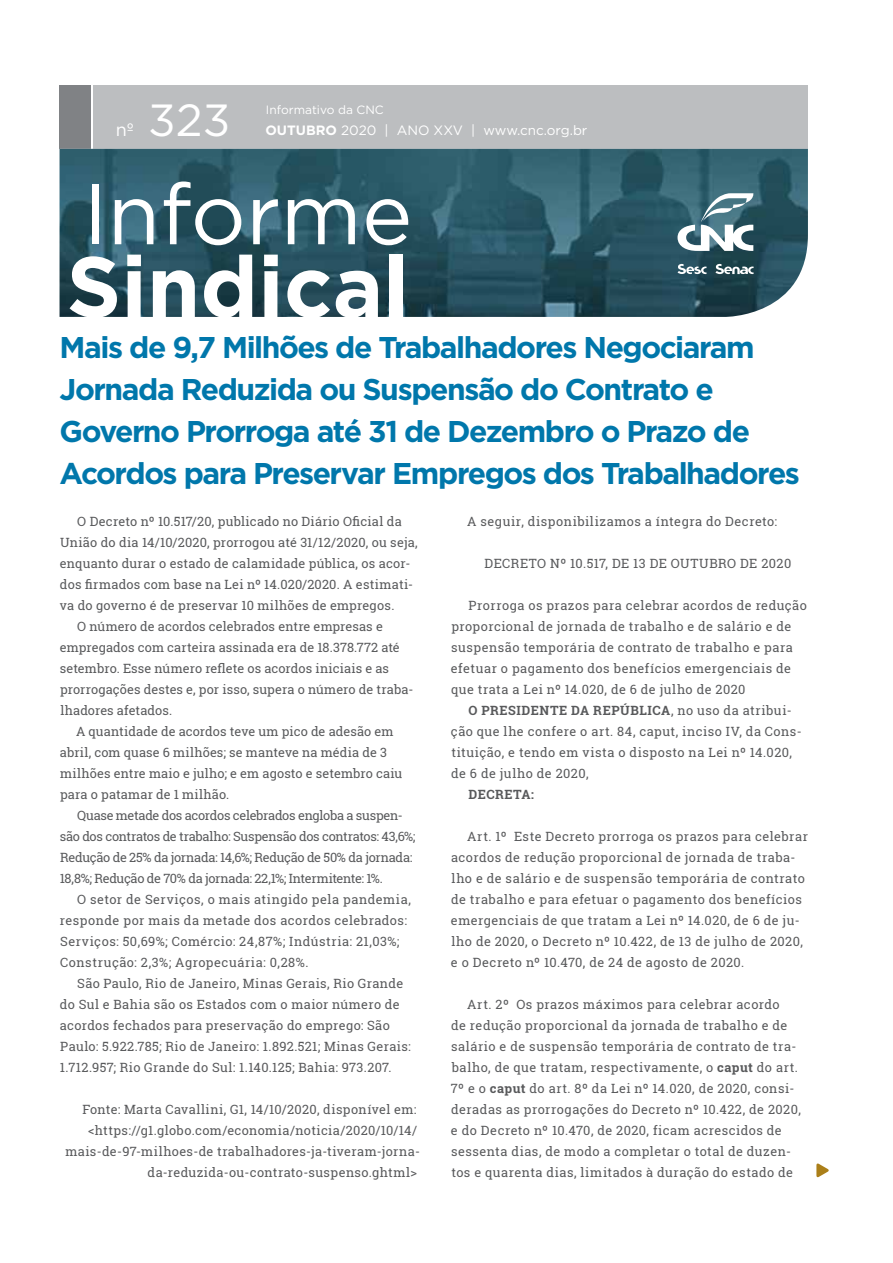
<style>
.page{position:relative;width:893px;height:1263px;background:#fff}
.page>*{position:absolute;margin:0;border:0;box-sizing:border-box;transform-origin:0 0}
.t1{font:700 85.5px "Gotham";color:#fff}
.t2{font:85.5px "Gotham";color:#fff}
.t3{font:45px "Gotham";color:#fff}
.t4{font:700 30px/42px "Gotham";letter-spacing:-.05em;color:#0077ab}
.t5{font:18px "Gotham";color:#fff}
.t6{font:13.5px "Gotham";color:#fff}
.t7{font:12.75px/21px "Roboto Slab";letter-spacing:.03em;color:#58595b}
.t8{font:12.75px "Roboto Slab";letter-spacing:.005em;color:#58595b}
.t9{font:12.75px "Roboto Slab";letter-spacing:-.02em;color:#58595b}
.t10{font:12.75px "Roboto Slab";letter-spacing:.01em;color:#58595b}
.t11{font:12.75px "Roboto Slab";letter-spacing:-.025em;color:#58595b}
.t12{font:700 12.75px "Roboto Slab";letter-spacing:.04em;color:#58595b}
.t13{font:12px "Gotham";color:#fff}
.s1{font-weight:700}
</style>
<div class="page">
<div style="left:94px;top:85px;width:714px;height:64px;background:#bcbec0"></div>
<div style="left:60px;top:85px;width:31px;height:64px;background:#808285"></div>
<img style="left:60px;top:149px;width:748px;height:168px">
<svg style="left:816px;top:1163px;width:13px;height:14px"></svg>
<svg style="left:677px;top:193px;width:77px;height:58px"></svg>
<svg style="left:677px;top:264px;width:29px;height:10px"></svg>
<svg style="left:715px;top:264px;width:39px;height:10px"></svg>
<h3 class="t5" style="left:116px;top:118px;width:20px">nº</h3>
<h2 class="t3" style="left:148px;top:91px;width:84px">323</h2>
<p class="t13" style="left:266px;top:102px;width:119px">Informativo da CNC</p>
<p class="t6" style="left:265px;top:121px;width:323px"><span class="s1">OUTUBRO</span> 2020 | ANO XXV | www.cnc.org.br</p>
<h1 class="t2" style="left:83px;top:159px;width:331px">Informe</h1>
<h1 class="t1" style="left:66px;top:230px;width:344px">Sindical</h1>
<h3 class="t4" style="left:60px;top:326px;width:742px">Mais de 9,7 Milhões de Trabalhadores Negociaram Jornada Reduzida ou Suspensão do Contrato e Governo Prorroga até 31 de Dezembro o Prazo de Acordos para Preservar Empregos dos Trabalhadores</h3>
<p class="t7" style="left:77px;top:511px;width:326px">O Decreto nº 10.517/20, publicado no Diário Oficial da</p>
<p class="t7" style="left:60px;top:532px;width:359px">União do dia 14/10/2020, prorrogou até 31/12/2020, ou seja,</p>
<p class="t7" style="left:60px;top:553px;width:352px">enquanto durar o estado de calamidade pública, os acor-</p>
<p class="t7" style="left:60px;top:574px;width:355px">dos firmados com base na Lei nº 14.020/2020. A estimati-</p>
<p class="t7" style="left:60px;top:595px;width:336px">va do governo é de preservar 10 milhões de empregos.</p>
<p class="t8" style="left:77px;top:618px;width:307px">O número de acordos celebrados entre empresas e</p>
<p class="t10" style="left:60px;top:639px;width:342px">empregados com carteira assinada era de 18.378.772 até</p>
<p class="t8" style="left:60px;top:660px;width:331px">setembro. Esse número reflete os acordos iniciais e as</p>
<p class="t8" style="left:60px;top:681px;width:355px">prorrogações destes e, por isso, supera o número de traba-</p>
<p class="t8" style="left:60px;top:702px;width:113px">lhadores afetados.</p>
<p class="t8" style="left:76px;top:723px;width:319px">A quantidade de acordos teve um pico de adesão em</p>
<p class="t10" style="left:60px;top:744px;width:329px">abril, com quase 6 milhões; se manteve na média de 3</p>
<p class="t10" style="left:60px;top:765px;width:344px">milhões entre maio e julho; e em agosto e setembro caiu</p>
<p class="t7" style="left:60px;top:784px;width:171px">para o patamar de 1 milhão.</p>
<p class="t9" style="left:77px;top:807px;width:327px">Quase metade dos acordos celebrados engloba a suspen-</p>
<p class="t9" style="left:60px;top:828px;width:357px">são dos contratos de trabalho: Suspensão dos contratos: 43,6%;</p>
<p class="t9" style="left:60px;top:849px;width:353px">Redução de 25% da jornada: 14,6%; Redução de 50% da jornada:</p>
<p class="t11" style="left:60px;top:870px;width:325px">18,8%; Redução de 70% da jornada: 22,1%; Intermitente: 1%.</p>
<p class="t7" style="left:77px;top:889px;width:335px">O setor de Serviços, o mais atingido pela pandemia,</p>
<p class="t7" style="left:60px;top:910px;width:349px">responde por mais da metade dos acordos celebrados:</p>
<p class="t7" style="left:60px;top:931px;width:341px">Serviços: 50,69%; Comércio: 24,87%; Indústria: 21,03%;</p>
<p class="t7" style="left:60px;top:952px;width:250px">Construção: 2,3%; Agropecuária: 0,28%.</p>
<p class="t7" style="left:77px;top:973px;width:327px">São Paulo, Rio de Janeiro, Minas Gerais, Rio Grande</p>
<p class="t7" style="left:60px;top:994px;width:341px">do Sul e Bahia são os Estados com o maior número de</p>
<p class="t7" style="left:60px;top:1015px;width:331px">acordos fechados para preservação do emprego: São</p>
<p class="t7" style="left:60px;top:1036px;width:352px">Paulo: 5.922.785; Rio de Janeiro: 1.892.521; Minas Gerais:</p>
<p class="t7" style="left:60px;top:1057px;width:333px">1.712.957; Rio Grande do Sul: 1.140.125; Bahia: 973.207.</p>
<p class="t7" style="left:65px;top:1099px;width:356px;text-align:right">Fonte: Marta Cavallini, G1, 14/10/2020, disponível em: &lt;https://g1.globo.com/economia/noticia/2020/10/14/ mais-de-97-milhoes-de trabalhadores-ja-tiveram-jorna&shy;da-reduzida-ou-contrato-suspenso.ghtml&gt;</p>
<p class="t7" style="left:467px;top:511px;width:311px">A seguir, disponibilizamos a íntegra do Decreto:</p>
<p class="t7" style="left:485px;top:553px;width:308px">DECRETO Nº 10.517, DE 13 DE OUTUBRO DE 2020</p>
<p class="t7" style="left:451px;top:595px;width:357px;text-indent:18px">Prorroga os prazos para celebrar acordos de redução proporcional de jornada de trabalho e de salário e de suspensão temporária de contrato de trabalho e para efetuar o pagamento dos benefícios emergenciais de que trata a Lei nº 14.020, de 6 de julho de 2020</p>
<p class="t7" style="left:451px;top:700px;width:352px;text-indent:18px"><span class="s1">O PRESIDENTE DA REPÚBLICA</span>, no uso da atribui&shy;ção que lhe confere o art. 84, caput, inciso IV, da Cons&shy;tituição, e tendo em vista o disposto na Lei nº 14.020, de 6 de julho de 2020,</p>
<p class="t12" style="left:469px;top:786px;width:67px">DECRETA:</p>
<p class="t7" style="left:451px;top:826px;width:358px;text-indent:16px">Art. 1º Este Decreto prorroga os prazos para celebrar acordos de redução proporcional de jornada de traba&shy;lho e de salário e de suspensão temporária de contrato de trabalho e para efetuar o pagamento dos benefícios emergenciais de que tratam a Lei nº 14.020, de 6 de ju&shy;lho de 2020, o Decreto nº 10.422, de 13 de julho de 2020, e o Decreto nº 10.470, de 24 de agosto de 2020.</p>
<p class="t7" style="left:451px;top:994px;width:352px;text-indent:16px">Art. 2º Os prazos máximos para celebrar acordo<br>de redução proporcional da jornada de trabalho e de salário e de suspensão temporária de contrato de tra&shy;balho, de que tratam, respectivamente, o <span class="s1">caput</span> do art.<br>7º e o <span class="s1">caput</span> do art. 8º da Lei nº 14.020, de 2020, consi&shy;deradas as prorrogações do Decreto nº 10.422, de 2020, e do Decreto nº 10.470, de 2020, ficam acrescidos de sessenta dias, de modo a completar o total de duzen&shy;tos e quarenta dias, limitados à duração do estado de</p>
</div>
